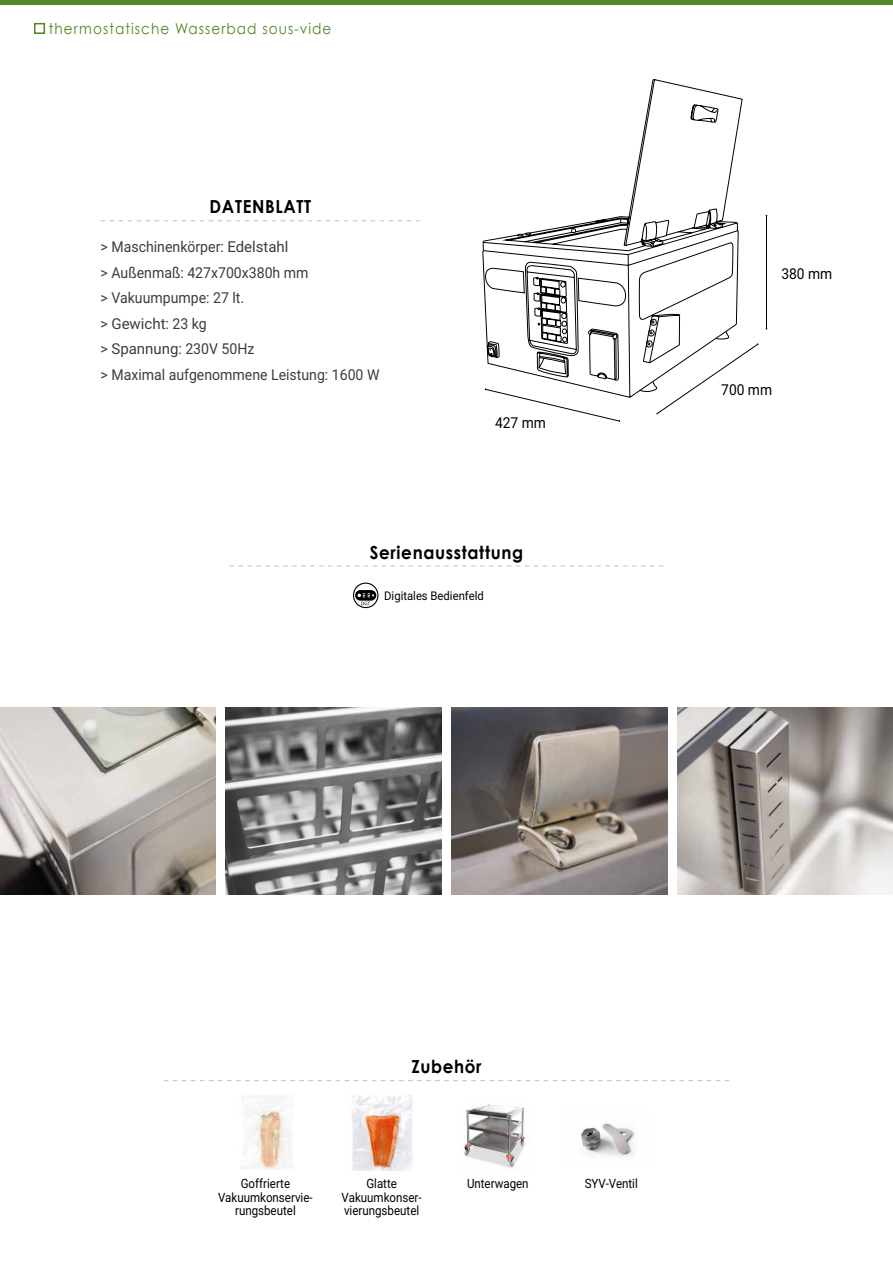
<style>
.page{position:relative;width:893px;height:1263px;background:#fff}
.page>*{position:absolute;margin:0;border:0;box-sizing:border-box;transform-origin:0 0}
.t1{font:700 18px "Century Gothic";letter-spacing:.04em;color:#000;scale:.93 1}
.t2{font:15px/25.5px "Roboto";color:#3c3c3b;scale:.94 1}
.t3{font:15px "Century Gothic";letter-spacing:.075em;color:#548526;scale:.91 1}
.t4{font:15px "Roboto";color:#000;scale:.92 1}
.t5{font:12.75px/13.8px "Roboto";color:#000;text-align:center;scale:.9 1}
.t6{font:12px "Roboto";color:#000;scale:.94 1}
</style>
<div class="page">
<div style="left:0;top:0;width:893px;height:5px;background:#548526"></div>
<div style="left:34px;top:23px;width:11px;height:11px;border:2px solid #548526"></div>
<svg style="left:164px;top:1080px;width:565px;height:1px"></svg>
<svg style="left:230px;top:565px;width:433px;height:1px"></svg>
<svg style="left:101px;top:220px;width:319px;height:1px"></svg>
<img style="left:352px;top:1095px;width:61px;height:76px">
<svg style="left:241px;top:1095px;width:53px;height:74px"></svg>
<img style="left:463px;top:1104px;width:63px;height:64px">
<img style="left:0;top:707px;width:216px;height:187px">
<img style="left:451px;top:707px;width:216px;height:187px">
<img style="left:226px;top:707px;width:216px;height:187px">
<img style="left:677px;top:707px;width:216px;height:187px">
<svg style="left:482px;top:79px;width:260px;height:318px"></svg>
<svg style="left:639px;top:331px;width:120px;height:84px"></svg>
<svg style="left:485px;top:388px;width:135px;height:34px"></svg>
<hr style="left:766px;top:216px;width:1px;height:113px;background:#000">
<svg style="left:353px;top:583px;width:25px;height:25px"></svg>
<img style="left:581px;top:1123px;width:54px;height:33px">
<p class="t3" style="left:49px;top:19px;width:312px">thermostatische Wasserbad sous-vide</p>
<p class="t1" style="left:210px;top:195px;width:111px">DATENBLATT</p>
<p class="t2" style="left:101px;top:234px;width:298px">&gt; Maschinenkörper: Edelstahl<br>&gt; Außenmaß: 427x700x380h mm<br>&gt; Vakuumpumpe: 27 lt.<br>&gt; Gewicht: 23 kg<br>&gt; Spannung: 230V 50Hz<br>&gt; Maximal aufgenommene Leistung: 1600 W</p>
<p class="t4" style="left:495px;top:412px;width:57px">427 mm</p>
<p class="t1" style="left:370px;top:541px;width:166px">Serienausstattung</p>
<p class="t6" style="left:384px;top:587px;width:107px">Digitales Bedienfeld</p>
<p class="t4" style="left:781px;top:263px;width:57px">380 mm</p>
<p class="t4" style="left:721px;top:379px;width:57px">700 mm</p>
<p class="t1" style="left:411px;top:1055px;width:77px">Zubehör</p>
<p class="t5" style="left:218px;top:1176px;width:107px">Goffrierte<br>Vakuumkonservie&shy;rungsbeutel</p>
<p class="t5" style="left:342px;top:1176px;width:90px">Glatte<br>Vakuumkonser&shy;vierungsbeutel</p>
<p class="t5" style="left:467px;top:1176px;width:70px">Unterwagen</p>
<p class="t5" style="left:585px;top:1176px;width:61px">SYV-Ventil</p>
</div>
